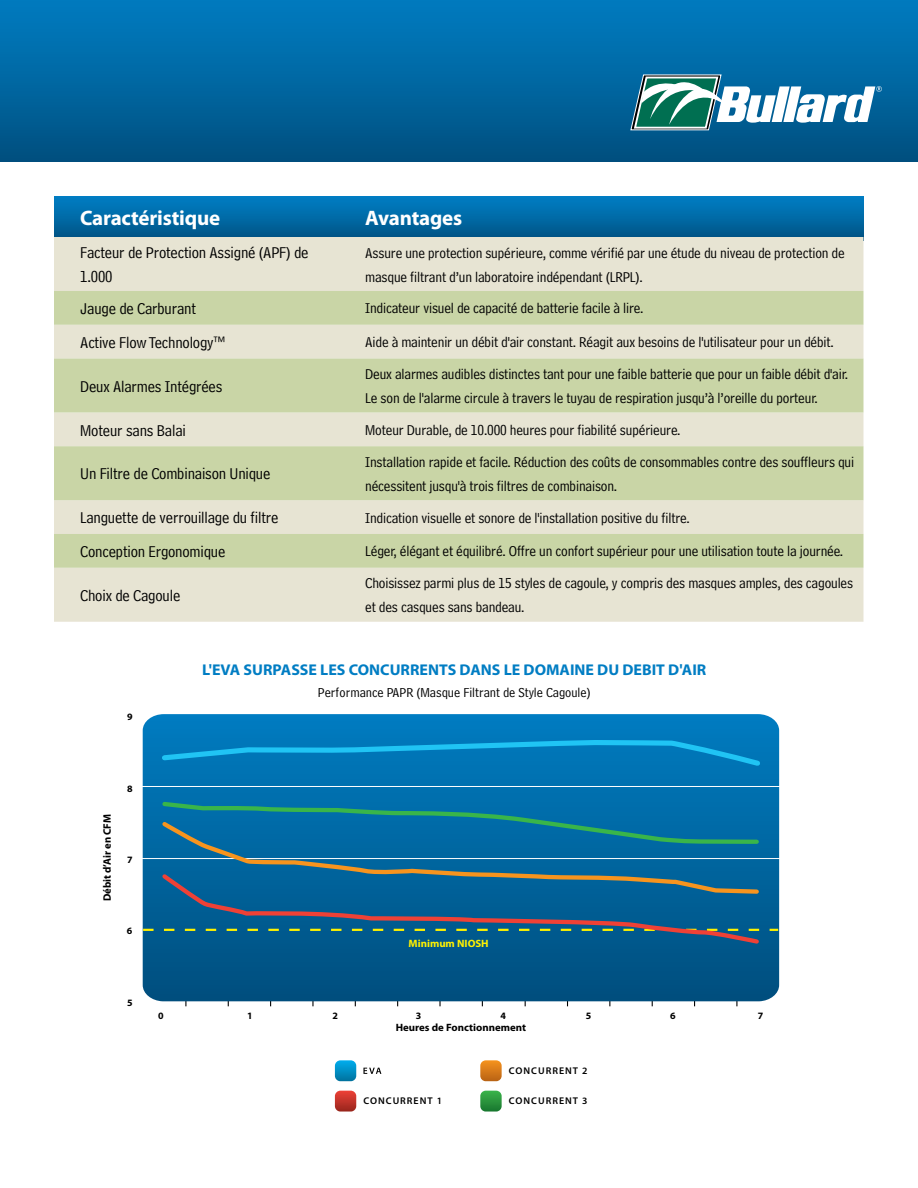
<style>
.page{position:relative;width:918px;height:1188px;background:#fff}
.page>*{position:absolute;margin:0;border:0;box-sizing:border-box;transform-origin:0 0}
.t1{font:700 21px "Myriad Pro";letter-spacing:-.01em;color:#fff}
.t2{font:16.5px/24px "Bell Centennial Address";letter-spacing:-.01em;color:#000}
.t3{font:700 15.6px "Myriad Pro";color:#007dc3}
.t4{font:15px/24px "Bell Centennial Address";letter-spacing:-.01em;color:#000}
.t5{font:13.65px "Bell Centennial Address";color:#000}
.t6{font:700 10.8px "Myriad Pro";color:#000}
.t7{font:700 10.65px "Myriad Pro";color:#000}
.t8{font:700 10.65px "Myriad Pro";color:#fff200}
.t9{font:600 9.75px "Myriad Pro";letter-spacing:.1em;color:#000}
.t10{font:700 9.75px "Myriad Pro";color:#000}
.s1{font-size:13.5px}
</style>
<div class="page">
<div style="left:54px;top:196px;width:809px;height:44px;background:linear-gradient(to bottom,#007fc6,#005384)"></div>
<div style="left:0;top:0;width:918px;height:162px;background:linear-gradient(to bottom,#007cc1,#005181)"></div>
<svg style="left:630px;top:74px;width:252px;height:56px"></svg>
<div style="left:54px;top:237px;width:809px;height:385px;background:#e7e4d3"></div>
<svg style="left:54px;top:291px;width:809px;height:277px;background:#d4dab6"></svg>
<svg style="left:143px;top:714px;width:636px;height:287px;background:#01649d"></svg>
<svg style="left:143px;top:929px;width:635px;height:2px"></svg>
<hr style="left:138px;top:858px;width:644px;height:1px;background:#fff">
<hr style="left:138px;top:786px;width:644px;height:1px;background:#fff">
<svg style="left:159px;top:737px;width:605px;height:33px;background:#0481c0"></svg>
<svg style="left:160px;top:799px;width:601px;height:21px;background:#06769f"></svg>
<svg style="left:160px;top:820px;width:601px;height:52px;background:#0f6e9c"></svg>
<svg style="left:160px;top:872px;width:601px;height:74px;background:#195f88"></svg>
<svg style="left:335px;top:1060px;width:21px;height:21px"></svg>
<svg style="left:363px;top:1068px;width:18px;height:6px"></svg>
<svg style="left:480px;top:1091px;width:22px;height:21px"></svg>
<svg style="left:480px;top:1060px;width:22px;height:21px"></svg>
<svg style="left:335px;top:1091px;width:21px;height:21px"></svg>
<h1 class="t1" style="left:80px;top:204px;width:141px">Caractéristique</h1>
<h1 class="t1" style="left:365px;top:204px;width:98px">Avantages</h1>
<p class="t2" style="left:80px;top:241px;width:230px">Facteur de Protection Assigné (APF) de<br>1.000</p>
<p class="t4" style="left:365px;top:241px;width:481px">Assure une protection supérieure, comme vérifié par une étude du niveau de protection de masque filtrant d’un laboratoire indépendant (LRPL).</p>
<p class="t2" style="left:80px;top:297px;width:117px">Jauge de Carburant</p>
<p class="t4" style="left:365px;top:297px;width:280px">Indicateur visuel de capacité de batterie facile à lire.</p>
<p class="t2" style="left:80px;top:330px;width:146px">Active Flow Technology<span class="s1">™</span></p>
<p class="t4" style="left:365px;top:330px;width:470px">Aide à maintenir un débit d'air constant. Réagit aux besoins de l'utilisateur pour un débit.</p>
<p class="t2" style="left:80px;top:374px;width:144px">Deux Alarmes Intégrées</p>
<p class="t4" style="left:365px;top:362px;width:484px">Deux alarmes audibles distinctes tant pour une faible batterie que pour un faible débit d'air.<br>Le son de l'alarme circule à travers le tuyau de respiration jusqu’à l’oreille du porteur.</p>
<p class="t2" style="left:80px;top:418px;width:107px">Moteur sans Balai</p>
<p class="t4" style="left:365px;top:418px;width:317px">Moteur Durable, de 10.000 heures pour fiabilité supérieure.</p>
<p class="t2" style="left:80px;top:462px;width:192px">Un Filtre de Combinaison Unique</p>
<p class="t4" style="left:365px;top:450px;width:491px">Installation rapide et facile. Réduction des coûts de consommables contre des souffleurs qui nécessitent jusqu'à trois filtres de combinaison.</p>
<p class="t2" style="left:80px;top:506px;width:200px">Languette de verrouillage du filtre</p>
<p class="t4" style="left:365px;top:506px;width:326px">Indication visuelle et sonore de l'installation positive du filtre.</p>
<p class="t2" style="left:80px;top:540px;width:147px">Conception Ergonomique</p>
<p class="t4" style="left:365px;top:540px;width:480px">Léger, élégant et équilibré. Offre un confort supérieur pour une utilisation toute la journée.</p>
<p class="t2" style="left:80px;top:583px;width:102px">Choix de Cagoule</p>
<p class="t4" style="left:365px;top:571px;width:489px">Choisissez parmi plus de 15 styles de cagoule, y compris des masques amples, des cagoules et des casques sans bandeau.</p>
<p class="t3" style="left:202px;top:660px;width:506px">L'EVA SURPASSE LES CONCURRENTS DANS LE DOMAINE DU DEBIT D'AIR</p>
<p class="t10" style="left:127px;top:711px;width:7px">9</p>
<p class="t5" style="left:318px;top:684px;width:274px">Performance PAPR (Masque Filtrant de Style Cagoule)</p>
<p class="t6" style="left:100px;top:901px;width:89px;rotate:-90deg">Débit d’Air en CFM</p>
<p class="t10" style="left:127px;top:783px;width:7px">8</p>
<p class="t10" style="left:127px;top:853px;width:7px">7</p>
<p class="t10" style="left:127px;top:925px;width:7px">6</p>
<p class="t10" style="left:127px;top:996px;width:7px">5</p>
<p class="t8" style="left:409px;top:936px;width:82px">Minimum NIOSH</p>
<p class="t10" style="left:158px;top:1009px;width:7px">0</p>
<p class="t10" style="left:247px;top:1009px;width:7px">1</p>
<p class="t10" style="left:332px;top:1009px;width:7px">2</p>
<p class="t10" style="left:416px;top:1009px;width:7px">3</p>
<p class="t10" style="left:500px;top:1009px;width:7px">4</p>
<p class="t10" style="left:586px;top:1009px;width:7px">5</p>
<p class="t10" style="left:670px;top:1009px;width:7px">6</p>
<p class="t10" style="left:758px;top:1009px;width:7px">7</p>
<p class="t7" style="left:396px;top:1020px;width:132px">Heures de Fonctionnement</p>
<p class="t9" style="left:363px;top:1094px;width:80px">CONCURRENT 1</p>
<p class="t9" style="left:509px;top:1064px;width:80px">CONCURRENT 2</p>
<p class="t9" style="left:509px;top:1094px;width:80px">CONCURRENT 3</p>
</div>
